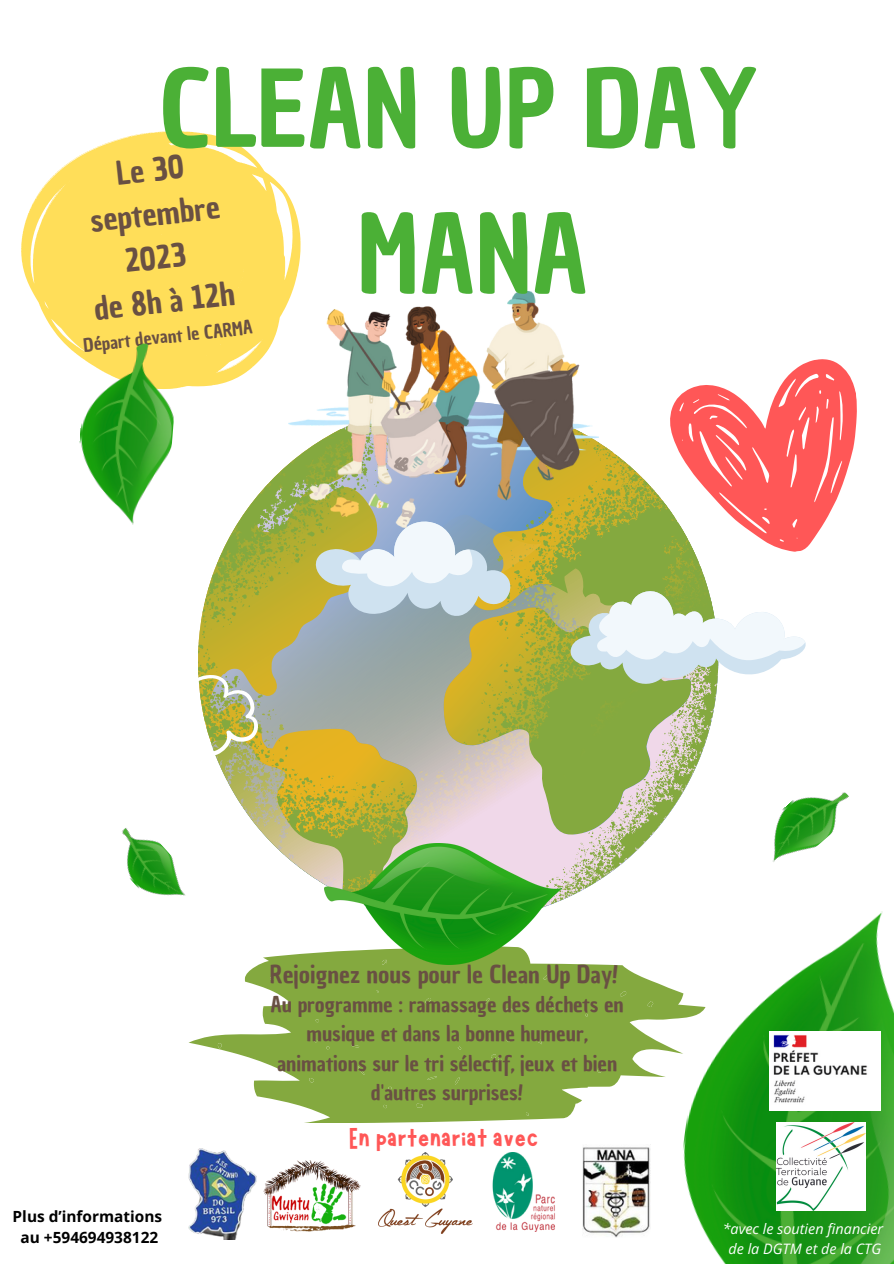
<style>
.page{position:relative;width:894px;height:1264px;background:#fff}
.page>*{position:absolute;margin:0;border:0;box-sizing:border-box;transform-origin:0 0}
.t1{font:104.1px "Chau Philomene One";color:#4bb036}
.t2{font:31.5px/44px "Chau Philomene One";color:#695043;text-align:center}
.t3{font:30px "Marykate";color:#ff5757}
.t4{font:24px "Chau Philomene One";color:#695043}
.t5{font:21px/29.2px "Chau Philomene One";color:#695043;text-align:center}
.t6{font:18px "Chau Philomene One";color:#695043}
.t7{font:700 15.45px "Open Sans";color:#000}
.t8{font:italic 14.4px "Open Sans";color:#fff}
</style>
<div class="page">
<svg style="left:198px;top:423px;width:91px;height:251px"></svg>
<svg style="left:210px;top:502px;width:227px;height:383px;background:#bbb87c"></svg>
<svg style="left:437px;top:436px;width:281px;height:464px;background:#bbc07e"></svg>
<svg style="left:570px;top:588px;width:236px;height:97px"></svg>
<svg style="left:313px;top:527px;width:199px;height:90px"></svg>
<svg style="left:198px;top:674px;width:62px;height:84px"></svg>
<img style="left:772px;top:792px;width:77px;height:70px">
<svg style="left:663px;top:359px;width:194px;height:207px"></svg>
<img style="left:289px;top:292px;width:309px;height:235px">
<img style="left:122px;top:828px;width:64px;height:68px">
<img style="left:492px;top:1152px;width:63px;height:78px">
<img style="left:582px;top:1147px;width:68px;height:90px">
<img style="left:188px;top:1148px;width:67px;height:91px">
<img style="left:255px;top:1160px;width:106px;height:72px">
<img style="left:379px;top:1152px;width:93px;height:81px">
<img style="left:650px;top:889px;width:243px;height:374px">
<img style="left:769px;top:1031px;width:110px;height:79px">
<img style="left:776px;top:1122px;width:89px;height:88px">
<svg style="left:188px;top:945px;width:517px;height:177px;fill:#84a93f"></svg>
<svg style="left:351px;top:1044px;width:8px;height:3px"></svg>
<svg style="left:358px;top:1066px;width:6px;height:8px"></svg>
<svg style="left:309px;top:1077px;width:5px;height:5px"></svg>
<svg style="left:383px;top:1104px;width:4px;height:4px"></svg>
<svg style="left:416px;top:1103px;width:6px;height:4px"></svg>
<svg style="left:457px;top:1045px;width:4px;height:6px"></svg>
<svg style="left:620px;top:991px;width:6px;height:5px"></svg>
<svg style="left:315px;top:1019px;width:4px;height:3px"></svg>
<svg style="left:218px;top:1043px;width:4px;height:5px"></svg>
<svg style="left:524px;top:1002px;width:4px;height:6px"></svg>
<svg style="left:597px;top:1067px;width:4px;height:5px"></svg>
<svg style="left:425px;top:997px;width:6px;height:6px"></svg>
<svg style="left:538px;top:1039px;width:4px;height:5px"></svg>
<svg style="left:455px;top:1077px;width:4px;height:7px"></svg>
<svg style="left:427px;top:1076px;width:10px;height:3px"></svg>
<svg style="left:388px;top:1086px;width:4px;height:4px"></svg>
<svg style="left:483px;top:998px;width:6px;height:6px"></svg>
<svg style="left:505px;top:1007px;width:11px;height:2px"></svg>
<svg style="left:490px;top:1054px;width:11px;height:6px"></svg>
<svg style="left:552px;top:1004px;width:3px;height:4px"></svg>
<svg style="left:647px;top:1000px;width:6px;height:7px"></svg>
<svg style="left:543px;top:974px;width:5px;height:6px"></svg>
<img style="left:324px;top:844px;width:238px;height:120px">
<svg style="left:21px;top:131px;width:279px;height:258px;fill:#ffde59"></svg>
<svg style="left:218px;top:357px;width:28px;height:15px"></svg>
<svg style="left:46px;top:134px;width:94px;height:49px"></svg>
<img style="left:73px;top:339px;width:106px;height:186px">
<p class="t1" style="left:159px;top:39px;width:599px">CLEAN UP DAY</p>
<p class="t2" style="left:83px;top:155px;width:132px;rotate:-6deg">Le 30 septembre<br>2023</p>
<p class="t2" style="left:92px;top:287px;width:142px;rotate:-6deg">de 8h à 12h</p>
<p class="t6" style="left:82px;top:333px;width:171px;rotate:-6deg">Départ devant le CARMA</p>
<p class="t1" style="left:357px;top:184px;width:232px">MANA</p>
<p class="t7" style="left:13px;top:1205px;width:151px">Plus d’informations</p>
<p class="t7" style="left:21px;top:1226px;width:139px">au +594694938122</p>
<p class="t4" style="left:270px;top:957px;width:349px">Rejoignez nous pour le Clean Up Day!</p>
<p class="t5" style="left:270px;top:990px;width:355px">Au programme : ramassage des déchets en musique et dans la bonne humeur, animations sur le tri sélectif, jeux et bien d'autres surprises!</p>
<p class="t3" style="left:349px;top:1118px;width:191px">En partenariat avec</p>
<p class="t8" style="left:722px;top:1218px;width:162px">*avec le soutien financier</p>
<p class="t8" style="left:728px;top:1238px;width:154px">de la DGTM et de la CTG</p>
</div>
